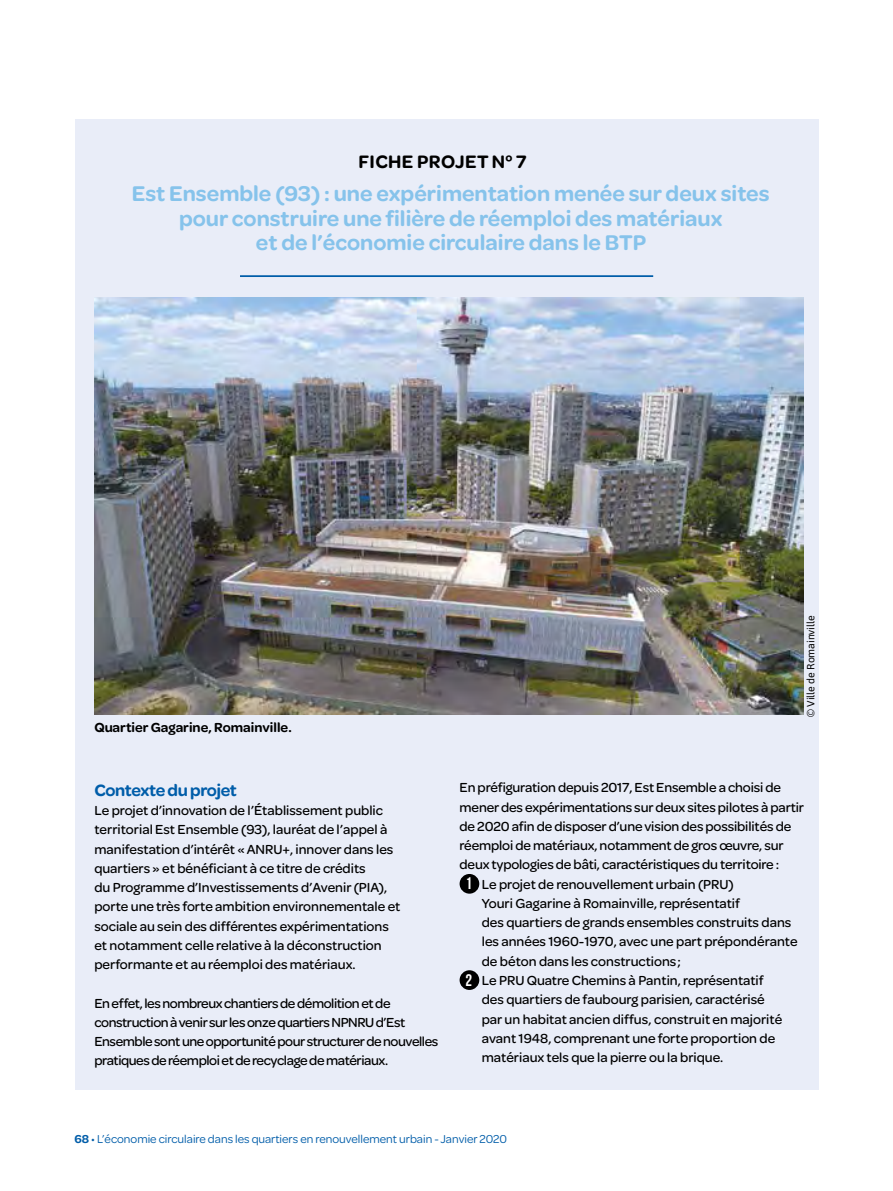
<style>
.page{position:relative;width:893px;height:1191px;background:#fff}
.page>*{position:absolute;margin:0;border:0;box-sizing:border-box;transform-origin:0 0}
.t1{font:600 22.75px/24.5px "Omnes";color:#86c3eb;text-align:center}
.t2{font:600 19.25px "Omnes";letter-spacing:.02em;color:#000}
.t3{font:600 17.5px "Omnes";letter-spacing:-.02em;color:#005da9}
.t4{font:500 14px/19.2px "Omnes";color:#000}
.t5{font:500 14px/19.2px "Omnes";letter-spacing:-.03em;color:#000}
.t6{font:600 14px "Omnes";color:#000}
.t7{font:12.25px "Omnes";color:#005da9}
.t8{font:10.5px "Asap";letter-spacing:-.01em;color:#000}
.s1{font-family:"Bebas Neue";font-weight:700;font-size:16.8px;color:#fff}
.s2{font-weight:600}
</style>
<div class="page">
<div style="left:75px;top:119px;width:744px;height:970px;background:#e9edf8"></div>
<hr style="left:240px;top:275px;width:413px;height:2px;background:#005da9">
<div style="left:460px;top:874px;width:19px;height:19px;background:#000;border-radius:50%"></div>
<div style="left:460px;top:970px;width:19px;height:20px;background:#000;border-radius:50%"></div>
<img style="left:94px;top:297px;width:710px;height:417px">
<h2 class="t2" style="left:359px;top:148px;width:170px">FICHE PROJET N° 7</h2>
<h1 class="t1" style="left:132px;top:180px;width:639px">Est Ensemble (93) : une expérimentation menée sur deux sites pour construire une filière de réemploi des matériaux<br>et de l’économie circulaire dans le BTP</h1>
<p class="t6" style="left:94px;top:718px;width:199px">Quartier Gagarine, Romainville.</p>
<p class="t8" style="left:804px;top:716px;width:103px;rotate:-90deg">© Ville de Romainville</p>
<p class="t3" style="left:94px;top:777px;width:144px">Contexte du projet</p>
<p class="t4" style="left:94px;top:800px;width:308px">Le projet d’innovation de l’Établissement public territorial Est Ensemble (93), lauréat de l’appel à manifestation d’intérêt «ANRU+, innover dans les quartiers » et bénéficiant à ce titre de crédits<br>du Programme d’Investissements d’Avenir (PIA), porte une très forte ambition environnementale et sociale au sein des différentes expérimentations et notamment celle relative à la déconstruction performante et au réemploi des matériaux.</p>
<p class="t5" style="left:94px;top:992px;width:346px">En effet, les nombreux chantiers de démolition et de construction à venir sur les onze quartiers NPNRU d’Est Ensemble sont une opportunité pour structurer de nouvelles pratiques de réemploi et de recyclage de matériaux.</p>
<p class="t4" style="left:460px;top:777px;width:323px">En préfiguration depuis 2017, Est Ensemble a choisi de</p>
<p class="t4" style="left:460px;top:796px;width:346px">mener des expérimentations sur deux sites pilotes à partir</p>
<p class="t4" style="left:460px;top:815px;width:333px">de 2020 afin de disposer d’une vision des possibilités de</p>
<p class="t4" style="left:460px;top:835px;width:326px">réemploi de matériaux, notamment de gros œuvre, sur</p>
<p class="t4" style="left:460px;top:854px;width:321px">deux typologies de bâti, caractéristiques du territoire :</p>
<p class="t4" style="left:465px;top:873px;width:270px"><span class="s1">1</span> Le projet de renouvellement urbain (PRU)</p>
<p class="t4" style="left:482px;top:892px;width:260px">Youri Gagarine à Romainville, représentatif</p>
<p class="t4" style="left:482px;top:912px;width:311px">des quartiers de grands ensembles construits dans</p>
<p class="t4" style="left:482px;top:931px;width:317px">les années 1960-1970, avec une part prépondérante</p>
<p class="t4" style="left:482px;top:950px;width:201px">de béton dans les constructions ;</p>
<p class="t4" style="left:465px;top:969px;width:300px"><span class="s1">2</span> Le PRU Quatre Chemins à Pantin, représentatif</p>
<p class="t4" style="left:482px;top:989px;width:285px">des quartiers de faubourg parisien, caractérisé</p>
<p class="t4" style="left:482px;top:1008px;width:302px">par un habitat ancien diffus, construit en majorité</p>
<p class="t4" style="left:482px;top:1027px;width:295px">avant 1948, comprenant une forte proportion de</p>
<p class="t4" style="left:482px;top:1046px;width:243px">matériaux tels que la pierre ou la brique.</p>
<p class="t7" style="left:74px;top:1130px;width:434px"><span class="s2">68</span> • L’économie circulaire dans les quartiers en renouvellement urbain - Janvier 2020</p>
</div>
